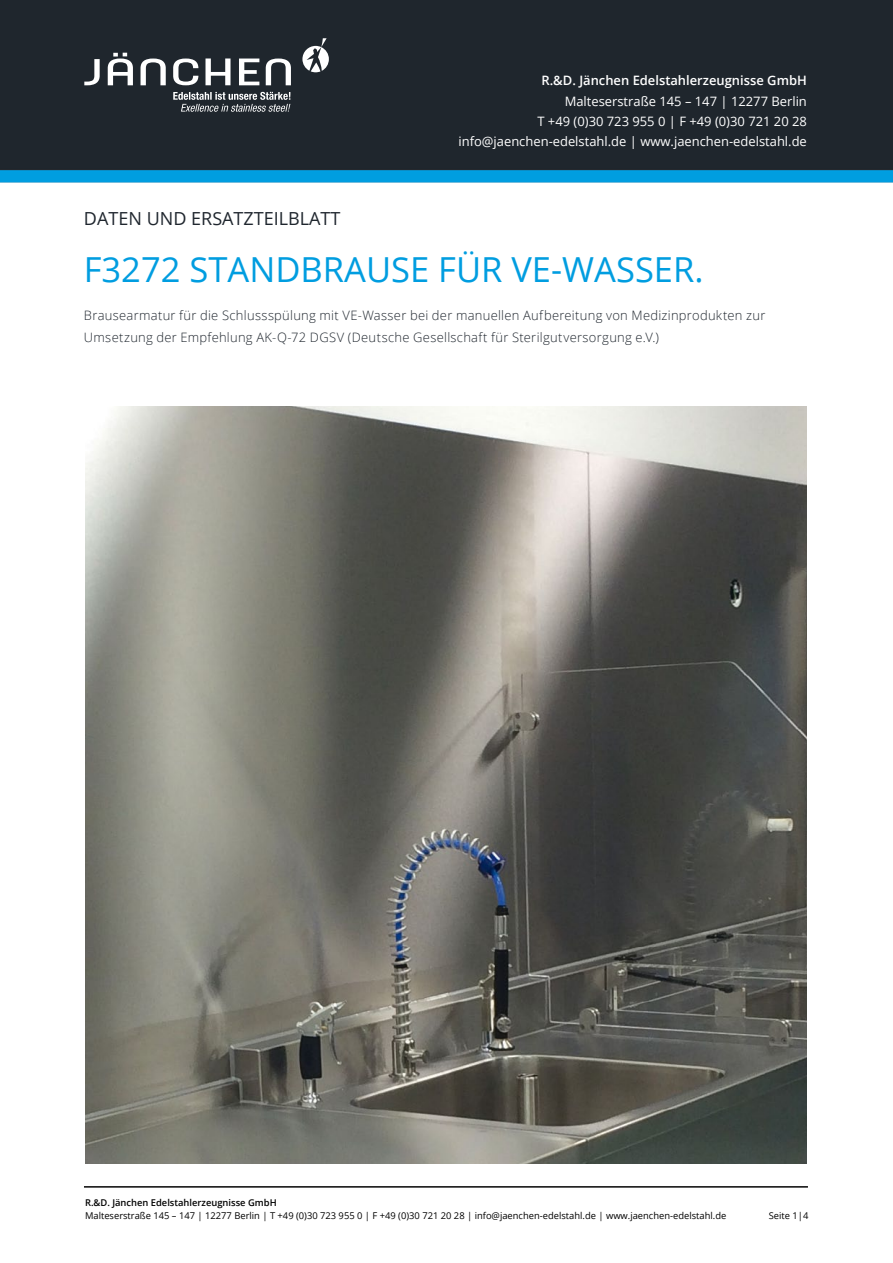
<style>
.page{position:relative;width:893px;height:1263px;background:#fff}
.page>*{position:absolute;margin:0;border:0;box-sizing:border-box;transform-origin:0 0}
.t1{font:34.5px "Open Sans";color:#009de0}
.t2{font:18px "Open Sans";color:#1f262e}
.t3{font:300 12.9px/21.6px "Open Sans";letter-spacing:.02em;color:#1f262e}
.t4{font:12.9px/20.1px "Open Sans";color:#fff;text-align:right}
.t5{font:600 12.9px "Open Sans";color:#fff}
.t6{font:9.3px "Open Sans";color:#000}
.t7{font:600 9.3px "Open Sans";color:#000}
</style>
<div class="page">
<img style="left:0;top:0;width:893px;height:183px">
<svg style="left:108px;top:53px;width:25px;height:32px"></svg>
<svg style="left:141px;top:59px;width:25px;height:26px"></svg>
<svg style="left:173px;top:59px;width:25px;height:26px"></svg>
<svg style="left:205px;top:58px;width:26px;height:27px"></svg>
<svg style="left:239px;top:59px;width:20px;height:26px"></svg>
<svg style="left:266px;top:59px;width:25px;height:26px"></svg>
<svg style="left:84px;top:59px;width:16px;height:26px"></svg>
<svg style="left:302px;top:38px;width:27px;height:34px"></svg>
<svg style="left:173px;top:92px;width:117px;height:20px;background:#5f6469"></svg>
<hr style="left:84px;top:1186px;width:724px;height:1px;background:#000">
<img style="left:85px;top:407px;width:722px;height:756px">
<p class="t5" style="left:541px;top:72px;width:267px">R.&amp;D. Jänchen Edelstahlerzeugnisse GmbH</p>
<p class="t4" style="left:458px;top:90px;width:350px">Malteserstraße 145 – 147 | 12277 Berlin<br>T +49 (0)30 723 955 0 | F +49 (0)30 721 20 28 info@jaenchen-edelstahl.de | www.jaenchen-edelstahl.de</p>
<h2 class="t2" style="left:84px;top:206px;width:258px">Daten und E rsatzteilblatt</h2>
<h1 class="t1" style="left:84px;top:246px;width:621px">F3272 Stand brause für VE-Wasser.</h1>
<p class="t3" style="left:84px;top:304px;width:683px">Brausearmatur für die Schlussspülung mit VE-Wasser bei der manuellen Aufbereitung von Medizinprodukten zur<br>Umsetzung der Empfehlung AK-Q-72 DGSV (Deutsche Gesellschaft für Sterilgutversorgung e.V.)</p>
<p class="t7" style="left:85px;top:1196px;width:193px">R.&amp;D. Jänchen Edelstahlerzeugnisse GmbH</p>
<p class="t6" style="left:85px;top:1209px;width:643px">Malteserstraße 145 – 147 | 12277 Berlin | T +49 (0)30 723 955 0 | F +49 (0)30 721 20 28 | info@jaenchen-edelstahl.de | www.jaenchen-edelstahl.de</p>
<p class="t6" style="left:769px;top:1209px;width:41px">Seite 1|4</p>
</div>
